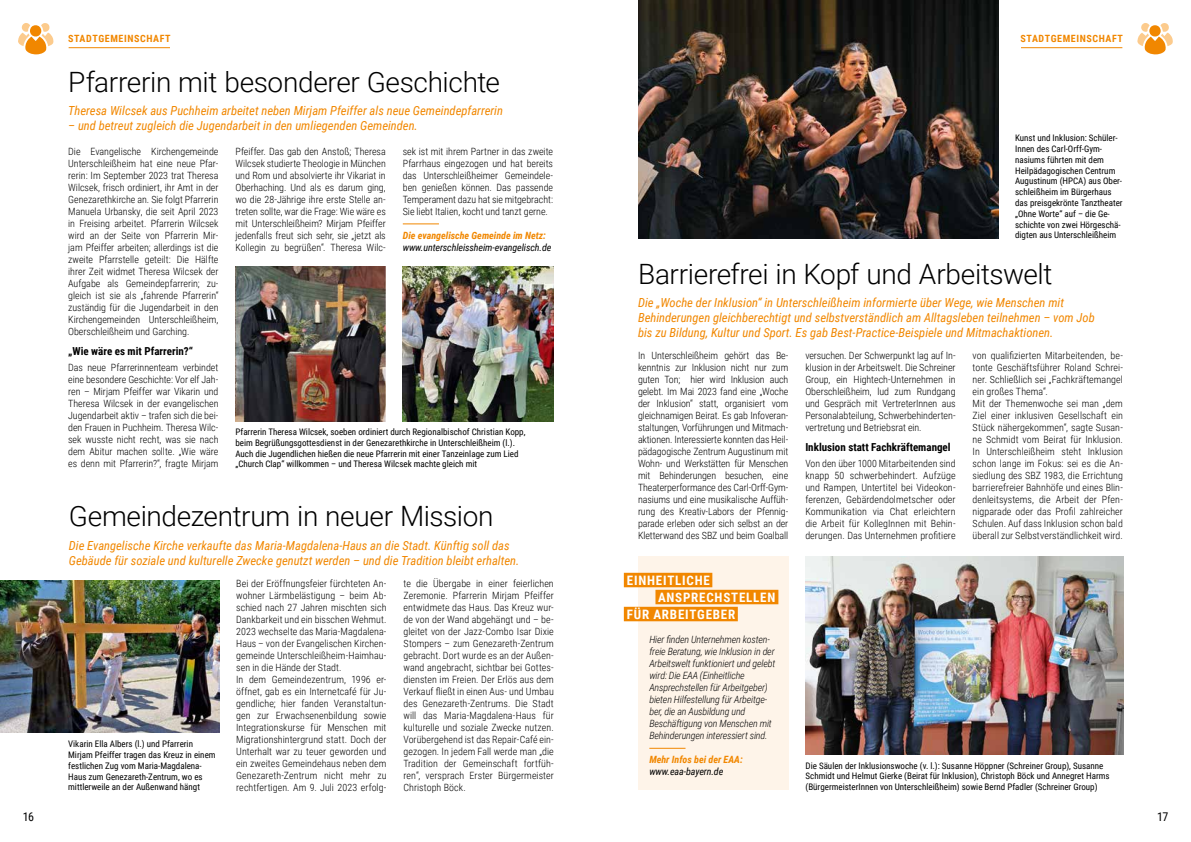
<style>
.page{position:relative;width:1191px;height:842px;background:#fff}
.page>*{position:absolute;margin:0;border:0;box-sizing:border-box;transform-origin:0 0}
.t1{font:300 28px "Roboto";letter-spacing:-.01em;color:#000}
.t2{font:700 13px "Roboto Condensed";letter-spacing:.06em;color:#fff}
.t3{font:italic 12.5px/15px "Roboto Condensed";color:#f18700}
.t4{font:12px "Roboto Condensed";color:#000}
.t5{font:700 11px "Roboto Condensed";color:#000}
.t6{font:300 10px/12px "Roboto Condensed";letter-spacing:.005em;color:#000;text-align:justify}
.t7{font:italic 300 10px/12px "Roboto Condensed";letter-spacing:-.015em;color:#000}
.t8{font:italic 10px "Roboto Condensed";letter-spacing:-.01em;color:#000}
.t9{font:italic 700 10px "Roboto Condensed";color:#f18700}
.t10{font:700 10px "Roboto Condensed";letter-spacing:.06em;color:#f18700}
.t11{font:9px/10.8px "Roboto Condensed";color:#000}
</style>
<div class="page">
<svg style="left:1137px;top:23px;width:35px;height:32px"></svg>
<svg style="left:18px;top:23px;width:35px;height:32px"></svg>
<hr style="left:69px;top:47px;width:101px;height:1px;background:#f18700">
<hr style="left:1021px;top:47px;width:101px;height:1px;background:#f18700">
<img style="left:805px;top:556px;width:318px;height:199px">
<img style="left:638px;top:0;width:360px;height:239px">
<img style="left:0;top:581px;width:219px;height:152px">
<hr style="left:403px;top:223px;width:36px;height:1px;background:#f18700">
<img style="left:403px;top:266px;width:150px;height:155px">
<img style="left:235px;top:266px;width:151px;height:155px">
<div style="left:638px;top:556px;width:150px;height:234px;background:#fef4e9"></div>
<hr style="left:649px;top:748px;width:36px;height:1px;background:#f18700">
<div style="left:624px;top:573px;width:88px;height:14px;background:#f18700"></div>
<div style="left:655px;top:590px;width:123px;height:14px;background:#f18700"></div>
<div style="left:624px;top:607px;width:114px;height:14px;background:#f18700"></div>
<p class="t10" style="left:68px;top:31px;width:104px">STADTGEMEINSCHAFT</p>
<p class="t10" style="left:1020px;top:31px;width:104px">STADTGEMEINSCHAFT</p>
<h1 class="t1" style="left:68px;top:62px;width:433px">Pfarrerin mit besonderer Geschichte</h1>
<p class="t3" style="left:68px;top:103px;width:436px">Theresa Wilcsek aus Puchheim arbeitet neben Mirjam Pfeiffer als neue Gemeindepfarrerin</p>
<p class="t3" style="left:68px;top:118px;width:351px">– und betreut zugleich die Jugendarbeit in den umliegenden Gemeinden.</p>
<p class="t6" style="left:68px;top:145px;width:152px">Die Evangelische Kirchengemeinde Unterschleißheim hat eine neue Pfar&shy;rerin: Im September 2023 trat Theresa Wilcsek, frisch ordiniert, ihr Amt in der Genezarethkirche an. Sie folgt Pfarrerin Manuela Urbansky, die seit April 2023 in Freising arbeitet. Pfarrerin Wilcsek wird an der Seite von Pfarrerin Mir&shy;jam Pfeiffer arbeiten; allerdings ist die zweite Pfarrstelle geteilt: Die Hälfte ihrer Zeit widmet Theresa Wilcsek der Aufgabe als Gemeindepfarrerin; zu&shy;gleich ist sie als „fahrende Pfarrerin“ zuständig für die Jugendarbeit in den Kirchengemeinden Unterschleißheim, Oberschleißheim und Garching.</p>
<p class="t5" style="left:68px;top:343px;width:126px">„Wie wäre es mit Pfarrerin?“</p>
<p class="t6" style="left:68px;top:361px;width:152px">Das neue Pfarrerinnenteam verbindet eine besondere Geschichte: Vor elf Jah&shy;ren – Mirjam Pfeiffer war Vikarin und Theresa Wilcsek in der evangelischen Jugendarbeit aktiv – trafen sich die bei&shy;den Frauen in Puchheim. Theresa Wilc&shy;sek wusste nicht recht, was sie nach dem Abitur machen sollte. „Wie wäre es denn mit Pfarrerin?“, fragte Mirjam</p>
<p class="t6" style="left:235px;top:145px;width:152px">Pfeiffer. Das gab den Anstoß; Theresa Wilcsek studierte Theologie in München und Rom und absolvierte ihr Vikariat in Oberhaching. Und als es darum ging, wo die 28-Jährige ihre erste Stelle an&shy;treten sollte, war die Frage: Wie wäre es mit Unterschleißheim? Mirjam Pfeiffer jedenfalls freut sich sehr, sie „jetzt als Kollegin zu begrüßen“. Theresa Wilc-</p>
<p class="t6" style="left:403px;top:145px;width:152px">sek ist mit ihrem Partner in das zweite Pfarrhaus eingezogen und hat bereits das Unterschleißheimer Gemeindele&shy;ben genießen können. Das passende Temperament dazu hat sie mitgebracht:<br>Sie liebt Italien, kocht und tanzt gerne.</p>
<p class="t9" style="left:403px;top:228px;width:145px">Die evangelische Gemeinde im Netz:</p>
<p class="t8" style="left:403px;top:240px;width:150px">www.unterschleissheim-evangelisch.de</p>
<p class="t11" style="left:235px;top:426px;width:291px">Pfarrerin Theresa Wilcsek, soeben ordiniert durch Regionalbischof Christian Kopp, beim Begrüßungsgottesdienst in der Genezarethkirche in Unterschleißheim (l.).<br>Auch die Jugendlichen hießen die neue Pfarrerin mit einer Tanzeinlage zum Lied „Church Clap“ willkommen – und Theresa Wilcsek machte gleich mit</p>
<h1 class="t1" style="left:69px;top:497px;width:426px">Gemeindezentrum in neuer Mission</h1>
<p class="t3" style="left:69px;top:537px;width:452px">Die Evangelische Kirche verkaufte das Maria-Magdalena-Haus an die Stadt. Künftig soll das<br>Gebäude für soziale und kulturelle Zwecke genutzt werden – und die Tradition bleibt erhalten.</p>
<p class="t6" style="left:236px;top:577px;width:152px;text-align:left">Bei der Eröffnungsfeier fürchteten An&shy;wohner Lärmbelästigung – beim Ab&shy;schied nach 27 Jahren mischten sich Dankbarkeit und ein bisschen Wehmut.<br>2023 wechselte das Maria-Magdalena-Haus – von der Evangelischen Kirchen&shy;gemeinde Unterschleißheim-Haimhau&shy;sen in die Hände der Stadt.<br>In dem Gemeindezentrum, 1996 er&shy;öffnet, gab es ein Internetcafé für Ju&shy;gendliche; hier fanden Veranstaltun&shy;gen zur Erwachsenenbildung sowie Integrationskurse für Menschen mit Migrationshintergrund statt. Doch der Unterhalt war zu teuer geworden und ein zweites Gemeindehaus neben dem Genezareth-Zentrum nicht mehr zu rechtfertigen. Am 9. Juli 2023 erfolg-</p>
<p class="t6" style="left:403px;top:577px;width:152px">te die Übergabe in einer feierlichen Zeremonie. Pfarrerin Mirjam Pfeiffer entwidmete das Haus. Das Kreuz wur&shy;de von der Wand abgehängt und – be&shy;gleitet von der Jazz-Combo Isar Dixie Stompers – zum Genezareth-Zentrum gebracht. Dort wurde es an der Außen&shy;wand angebracht, sichtbar bei Gottes&shy;diensten im Freien. Der Erlös aus dem Verkauf fließt in einen Aus- und Umbau des Genezareth-Zentrums. Die Stadt will das Maria-Magdalena-Haus für kulturelle und soziale Zwecke nutzen.<br>Vorübergehend ist das Repair-Café ein&shy;gezogen. In jedem Fall werde man „die Tradition der Gemeinschaft fortfüh&shy;ren“, versprach Erster Bürgermeister Christoph Böck.</p>
<p class="t11" style="left:68px;top:738px;width:149px">Vikarin Ella Albers (l.) und Pfarrerin Mirjam Pfeiffer tragen das Kreuz in einem festlichen Zug vom Maria-Magdalena-Haus zum Genezareth-Zentrum, wo es mittlerweile an der Außenwand hängt</p>
<p class="t11" style="left:1015px;top:132px;width:109px">Kunst und Inklusion: Schüler-<br>Innen des Carl-Orff-Gym&shy;nasiums führten mit dem<br>Heilpädagogischen Centrum<br>Augustinum (HPCA) aus Ober&shy;schleißheim im Bürgerhaus das preisgekrönte Tanztheater „Ohne Worte“ auf – die Ge&shy;schichte von zwei Hörgeschä&shy;digten aus Unterschleißheim</p>
<h1 class="t1" style="left:638px;top:254px;width:416px">Barrierefrei in Kopf und Arbeitswelt</h1>
<p class="t3" style="left:638px;top:295px;width:458px">Die „Woche der Inklusion“ in Unterschleißheim informierte über Wege, wie Menschen mit<br>Behinderungen gleichberechtigt und selbstverständlich am Alltagsleben teilnehmen – vom Job bis zu Bildung, Kultur und Sport. Es gab Best-Practice-Beispiele und Mitmachaktionen.</p>
<p class="t6" style="left:638px;top:349px;width:152px">In Unterschleißheim gehört das Be&shy;kenntnis zur Inklusion nicht nur zum guten Ton; hier wird Inklusion auch gelebt. Im Mai 2023 fand eine „Woche der Inklusion“ statt, organisiert vom gleichnamigen Beirat. Es gab Infoveran&shy;staltungen, Vorführungen und Mitmach&shy;aktionen. Interessierte konnten das Heil&shy;pädagogische Zentrum Augustinum mit Wohn- und Werkstätten für Menschen mit Behinderungen besuchen, eine Theaterperformance des Carl-Orff-Gym&shy;nasiums und eine musikalische Auffüh&shy;rung des Kreativ-Labors der Pfennig&shy;parade erleben oder sich selbst an der Kletterwand des SBZ und beim Goalball</p>
<p class="t6" style="left:805px;top:349px;width:152px">versuchen. Der Schwerpunkt lag auf In&shy;klusion in der Arbeitswelt. Die Schreiner Group, ein Hightech-Unternehmen in Oberschleißheim, lud zum Rundgang und Gespräch mit VertreterInnen aus Personalabteilung, Schwerbehinderten&shy;vertretung und Betriebsrat ein.</p>
<p class="t6" style="left:972px;top:349px;width:152px;text-align:left">von qualifizierten Mitarbeitenden, be&shy;tonte Geschäftsführer Roland Schrei&shy;ner. Schließlich sei „Fachkräftemangel ein großes Thema“.<br>Mit der Themenwoche sei man „dem Ziel einer inklusiven Gesellschaft ein Stück nähergekommen“, sagte Susan&shy;ne Schmidt vom Beirat für Inklusion.<br>In Unterschleißheim steht Inklusion schon lange im Fokus: sei es die An&shy;siedlung des SBZ 1983, die Errichtung barrierefreier Bahnhöfe und eines Blin&shy;denleitsystems, die Arbeit der Pfen&shy;nigparade oder das Profil zahlreicher Schulen. Auf dass Inklusion schon bald überall zur Selbstverständlichkeit wird.</p>
<p class="t5" style="left:805px;top:439px;width:147px">Inklusion statt Fachkräftemangel</p>
<p class="t6" style="left:805px;top:457px;width:152px">Von den über 1000 Mitarbeitenden sind knapp 50 schwerbehindert. Aufzüge und Rampen, Untertitel bei Videokon&shy;ferenzen, Gebärdendolmetscher oder Kommunikation via Chat erleichtern die Arbeit für KollegInnen mit Behin&shy;derungen. Das Unternehmen profitiere</p>
<h2 class="t2" style="left:627px;top:571px;width:84px">EINHEITLICHE</h2>
<h2 class="t2" style="left:658px;top:588px;width:119px">ANSPRECHSTELLEN</h2>
<h2 class="t2" style="left:627px;top:605px;width:110px">FÜR ARBEITGEBER</h2>
<p class="t7" style="left:649px;top:633px;width:127px">Hier finden Unternehmen kosten&shy;freie Beratung, wie Inklusion in der Arbeitswelt funktioniert und gelebt wird: Die EAA (Einheitliche Ansprechstellen für Arbeitgeber) bieten Hilfestellung für Arbeitge&shy;ber, die an Ausbildung und Beschäftigung von Menschen mit Behinderungen interessiert sind.</p>
<p class="t9" style="left:649px;top:753px;width:95px">Mehr Infos bei der EAA:</p>
<p class="t8" style="left:649px;top:765px;width:75px">www.eaa-bayern.de</p>
<p class="t11" style="left:805px;top:760px;width:306px">Die Säulen der Inklusionswoche (v. l.): Susanne Höppner (Schreiner Group), Susanne<br>Schmidt und Helmut Gierke (Beirat für Inklusion), Christoph Böck und Annegret Harms (BürgermeisterInnen von Unterschleißheim) sowie Bernd Pfadler (Schreiner Group)</p>
<p class="t4" style="left:23px;top:808px;width:13px">16</p>
<p class="t4" style="left:1157px;top:808px;width:13px">17</p>
</div>
